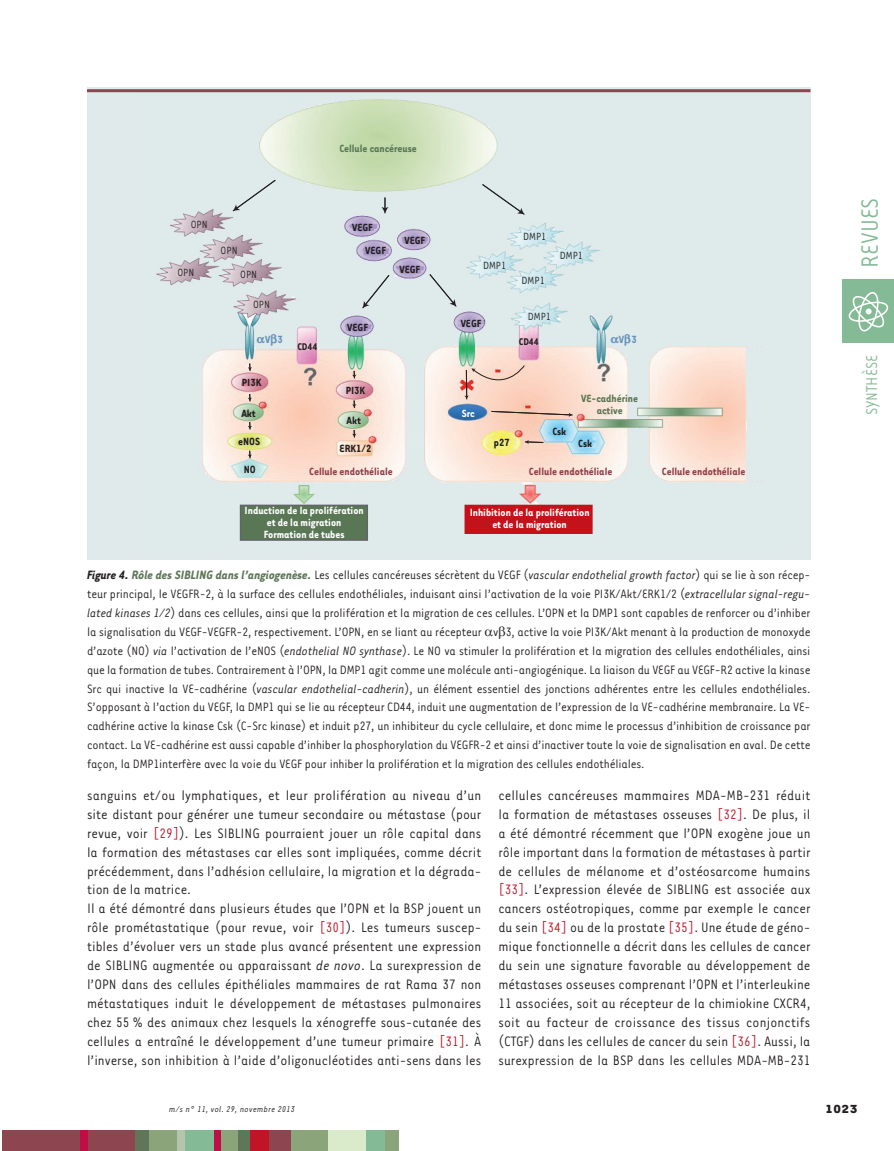
<style>
.page{position:relative;width:894px;height:1151px;background:#fff}
.page>*{position:absolute;margin:0;border:0;box-sizing:border-box;transform-origin:0 0}
.t1{font:27px "Tarzana Narrow";color:#84ba95}
.t2{font:18px "Tarzana Narrow";color:#84ba95}
.t3{font:15.75px/18.9px "Tarzana Narrow";color:#231f20}
.t4{font:13.95px/18.9px "Tarzana Narrow";letter-spacing:-.01em;color:#231f20;text-align:justify}
.t5{font:700 13.5px "Tarzana Wide";color:#231f20}
.t6{font:700 12px/12px "Tarzana Narrow";color:#fff;text-align:center}
.t7{font:700 12px/23.1px "Tarzana Narrow";color:#231f20}
.t8{font:700 12px "Tarzana Narrow";color:#913f4b}
.t9{font:12px "Tarzana Narrow";color:#231f20}
.t10{font:700 12px/12px "Tarzana Narrow";color:#5a7755;text-align:center}
.t11{font:700 12px "Tarzana Narrow";color:#6592ba}
.t12{font:700 11.25px "Tarzana Narrow";color:#231f20}
.t13{font:italic 9.75px "Tarzana Narrow";letter-spacing:.025em;color:#231f20}
.s1{font-weight:700;font-style:italic}
.s2{font-weight:700;font-style:italic;color:#5f7659}
.s3{font-style:italic}
.s4{color:#c11527}
</style>
<div class="page">
<div style="left:842px;top:279px;width:51px;height:63px;background:#84ba95"></div>
<svg style="left:848px;top:292px;width:41px;height:39px"></svg>
<div style="left:2px;top:1129px;width:134px;height:21px;background:#8d454f"></div>
<div style="left:237px;top:1129px;width:13px;height:21px;background:#5f7659"></div>
<div style="left:80px;top:1129px;width:7px;height:21px;background:#c10d45"></div>
<div style="left:135px;top:1129px;width:22px;height:21px;background:#5f7659"></div>
<div style="left:149px;top:1129px;width:29px;height:21px;background:#8ba479"></div>
<div style="left:177px;top:1129px;width:8px;height:21px;background:#b6c4ad"></div>
<div style="left:185px;top:1129px;width:30px;height:21px;background:#84ba95"></div>
<div style="left:219px;top:1129px;width:19px;height:21px;background:#8ba479"></div>
<div style="left:215px;top:1129px;width:6px;height:21px;background:#c10d45"></div>
<div style="left:250px;top:1129px;width:27px;height:21px;background:#c11527"></div>
<div style="left:289px;top:1129px;width:39px;height:21px;background:#8ba479"></div>
<div style="left:269px;top:1129px;width:21px;height:21px;background:#8d454f"></div>
<div style="left:328px;top:1129px;width:38px;height:21px;background:#daebcb"></div>
<div style="left:366px;top:1129px;width:20px;height:21px;background:#84ba95"></div>
<div style="left:385px;top:1129px;width:14px;height:21px;background:#8ba479"></div>
<div style="left:87px;top:87px;width:723px;height:472px;background:#e0eaeb"></div>
<img style="left:140px;top:92px;width:657px;height:449px">
<div style="left:240px;top:505px;width:127px;height:35px;background:#5a7755"></div>
<div style="left:240px;top:504px;width:128px;height:36px;border:2px solid #636568"></div>
<div style="left:465px;top:505px;width:126px;height:28px;background:#c4121a"></div>
<div style="left:464px;top:504px;width:128px;height:30px;border:1px solid #c4121a"></div>
<svg style="left:233px;top:179px;width:43px;height:32px"></svg>
<svg style="left:381px;top:197px;width:7px;height:16px"></svg>
<svg style="left:481px;top:183px;width:43px;height:31px"></svg>
<svg style="left:362px;top:274px;width:28px;height:34px"></svg>
<svg style="left:428px;top:273px;width:28px;height:33px"></svg>
<svg style="left:490px;top:410px;width:82px;height:7px"></svg>
<svg style="left:524px;top:440px;width:20px;height:4px"></svg>
<svg style="left:464px;top:364px;width:61px;height:35px;background:#efc9ba"></svg>
<svg style="left:352px;top:371px;width:4px;height:7px"></svg>
<svg style="left:248px;top:363px;width:4px;height:8px"></svg>
<svg style="left:248px;top:394px;width:4px;height:7px"></svg>
<svg style="left:248px;top:422px;width:4px;height:7px"></svg>
<svg style="left:248px;top:450px;width:4px;height:8px"></svg>
<svg style="left:352px;top:400px;width:4px;height:8px"></svg>
<svg style="left:352px;top:430px;width:4px;height:7px"></svg>
<hr style="left:87px;top:89px;width:723px;height:3px;background:#8d454f">
<svg style="left:257px;top:337px;width:8px;height:6px"></svg>
<svg style="left:271px;top:334px;width:6px;height:11px"></svg>
<svg style="left:610px;top:337px;width:8px;height:6px"></svg>
<svg style="left:624px;top:334px;width:6px;height:11px"></svg>
<p class="t9" style="left:191px;top:221px;width:18px">OPN</p>
<p class="t9" style="left:220px;top:246px;width:18px">OPN</p>
<p class="t10" style="left:339px;top:144px;width:79px">Cellule cancéreuse</p>
<p class="t7" style="left:365px;top:217px;width:22px;text-indent:-13px">VEGF<br>VEGF</p>
<p class="t7" style="left:404px;top:230px;width:22px">VEGF</p>
<p class="t9" style="left:523px;top:232px;width:25px">DMP1</p>
<p class="t9" style="left:559px;top:251px;width:25px">DMP1</p>
<p class="t9" style="left:483px;top:261px;width:25px">DMP1</p>
<p class="t7" style="left:399px;top:258px;width:22px">VEGF</p>
<p class="t9" style="left:177px;top:268px;width:18px">OPN</p>
<p class="t9" style="left:240px;top:270px;width:18px">OPN</p>
<p class="t9" style="left:253px;top:301px;width:18px">OPN</p>
<p class="t11" style="left:265px;top:335px;width:19px">V 3</p>
<p class="t11" style="left:618px;top:335px;width:19px">V 3</p>
<p class="t7" style="left:242px;top:372px;width:21px">PI3K</p>
<p class="t7" style="left:345px;top:380px;width:21px">PI3K</p>
<p class="t7" style="left:241px;top:402px;width:16px">Akt</p>
<p class="t7" style="left:346px;top:409px;width:16px">Akt</p>
<p class="t7" style="left:238px;top:431px;width:23px">eNOS</p>
<p class="t7" style="left:243px;top:458px;width:13px">NO</p>
<p class="t9" style="left:521px;top:276px;width:25px">DMP1</p>
<p class="t9" style="left:527px;top:312px;width:25px">DMP1</p>
<p class="t7" style="left:460px;top:313px;width:22px">VEGF</p>
<p class="t7" style="left:347px;top:316px;width:22px">VEGF</p>
<p class="t12" style="left:519px;top:338px;width:21px">CD44</p>
<p class="t12" style="left:297px;top:342px;width:21px">CD44</p>
<p class="t10" style="left:581px;top:393px;width:58px">VE-cadhérine active</p>
<p class="t6" style="left:461px;top:408px;width:14px">Src</p>
<p class="t7" style="left:552px;top:420px;width:15px">Csk</p>
<p class="t7" style="left:494px;top:431px;width:17px">p27</p>
<p class="t7" style="left:578px;top:432px;width:15px">Csk</p>
<p class="t7" style="left:339px;top:438px;width:33px">ERK1/2</p>
<p class="t8" style="left:309px;top:467px;width:85px">Cellule endothéliale</p>
<p class="t8" style="left:528px;top:467px;width:85px">Cellule endothéliale</p>
<p class="t8" style="left:661px;top:467px;width:85px">Cellule endothéliale</p>
<p class="t6" style="left:244px;top:505px;width:121px">Induction de la prolifération et de la migration<br>Formation de tubes</p>
<p class="t6" style="left:469px;top:507px;width:121px">Inhibition de la prolifération et de la migration</p>
<p class="t4" style="left:87px;top:566px;width:724px"><span class="s1">Figure 4.</span> <span class="s2">Rôle des SIBLING dans l’angiogenèse.</span> Les cellules cancéreuses sécrètent du VEGF (<span class="s3">vascular endothelial growth factor</span>) qui se lie à son récep&shy;teur principal, le VEGFR-2, à la surface des cellules endothéliales, induisant ainsi l’activation de la voie PI3K/Akt/ERK1/2 (<span class="s3">extracellular signal-regu&shy;lated kinases 1/2</span>) dans ces cellules, ainsi que la prolifération et la migration de ces cellules. L’OPN et la DMP1 sont capables de renforcer ou d’inhiber la signalisation du VEGF-VEGFR-2, respectivement. L’OPN, en se liant au récepteur v 3, active la voie PI3K/Akt menant à la production de monoxyde d’azote (NO) <span class="s3">via</span> l’activation de l’eNOS (<span class="s3">endothelial NO synthase</span>). Le NO va stimuler la prolifération et la migration des cellules endothéliales, ainsi que la formation de tubes. Contrairement à l’OPN, la DMP1 agit comme une molécule anti-angiogénique. La liaison du VEGF au VEGF-R2 active la kinase Src qui inactive la VE-cadhérine (<span class="s3">vascular endothelial-cadherin</span>), un élément essentiel des jonctions adhérentes entre les cellules endothéliales.<br>S’opposant à l’action du VEGF, la DMP1 qui se lie au récepteur CD44, induit une augmentation de l’expression de la VE-cadhérine membranaire. La VE&shy;cadhérine active la kinase Csk (C-Src kinase) et induit p27, un inhibiteur du cycle cellulaire, et donc mime le processus d’inhibition de croissance par contact. La VE-cadhérine est aussi capable d’inhiber la phosphorylation du VEGFR-2 et ainsi d’inactiver toute la voie de signalisation en aval. De cette façon, la DMP1interfère avec la voie du VEGF pour inhiber la prolifération et la migration des cellules endothéliales.</p>
<p class="t3" style="left:87px;top:786px;width:396px">sanguins et/ou lymphatiques, et leur prolifération au niveau d’un site distant pour générer une tumeur secondaire ou métastase (pour revue, voir <span class="s4">[29]</span>). Les SIBLING pourraient jouer un rôle capital dans la formation des métastases car elles sont impliquées, comme décrit précédemment, dans l’adhésion cellulaire, la migration et la dégrada&shy;tion de la matrice.<br>Il a été démontré dans plusieurs études que l’OPN et la BSP jouent un rôle prométastatique (pour revue, voir <span class="s4">[30]</span>). Les tumeurs suscep&shy;tibles d’évoluer vers un stade plus avancé présentent une expression de SIBLING augmentée ou apparaissant <span class="s3">de novo</span>. La surexpression de l’OPN dans des cellules épithéliales mammaires de rat Rama 37 non métastatiques induit le développement de métastases pulmonaires chez 55 % des animaux chez lesquels la xénogreffe sous-cutanée des cellules a entraîné le développement d’une tumeur primaire <span class="s4">[31]</span>. À l’inverse, son inhibition à l’aide d’oligonucléotides anti-sens dans les</p>
<p class="t3" style="left:498px;top:786px;width:313px;text-align:justify">cellules cancéreuses mammaires MDA-MB-231 réduit la formation de métastases osseuses <span class="s4">[32]</span>. De plus, il a été démontré récemment que l’OPN exogène joue un rôle important dans la formation de métastases à partir de cellules de mélanome et d’ostéosarcome humains <span class="s4">[33]</span>. L’expression élevée de SIBLING est associée aux cancers ostéotropiques, comme par exemple le cancer du sein <span class="s4">[34]</span> ou de la prostate <span class="s4">[35]</span>. Une étude de géno&shy;mique fonctionnelle a décrit dans les cellules de cancer du sein une signature favorable au développement de métastases osseuses comprenant l’OPN et l’interleukine 11 associées, soit au récepteur de la chimiokine CXCR4, soit au facteur de croissance des tissus conjonctifs (CTGF) dans les cellules de cancer du sein <span class="s4">[36]</span>. Aussi, la surexpression de la BSP dans les cellules MDA-MB-231</p>
<h1 class="t1" style="left:860px;top:267px;width:71px;rotate:-90deg">REVUES</h1>
<p class="t2" style="left:865px;top:415px;width:62px;rotate:-90deg">SYNTHÈSE</p>
<p class="t13" style="left:169px;top:1105px;width:127px">m/s n° 11, vol. 29, novembre 2013</p>
<p class="t5" style="left:824px;top:1103px;width:34px">1023</p>
</div>
